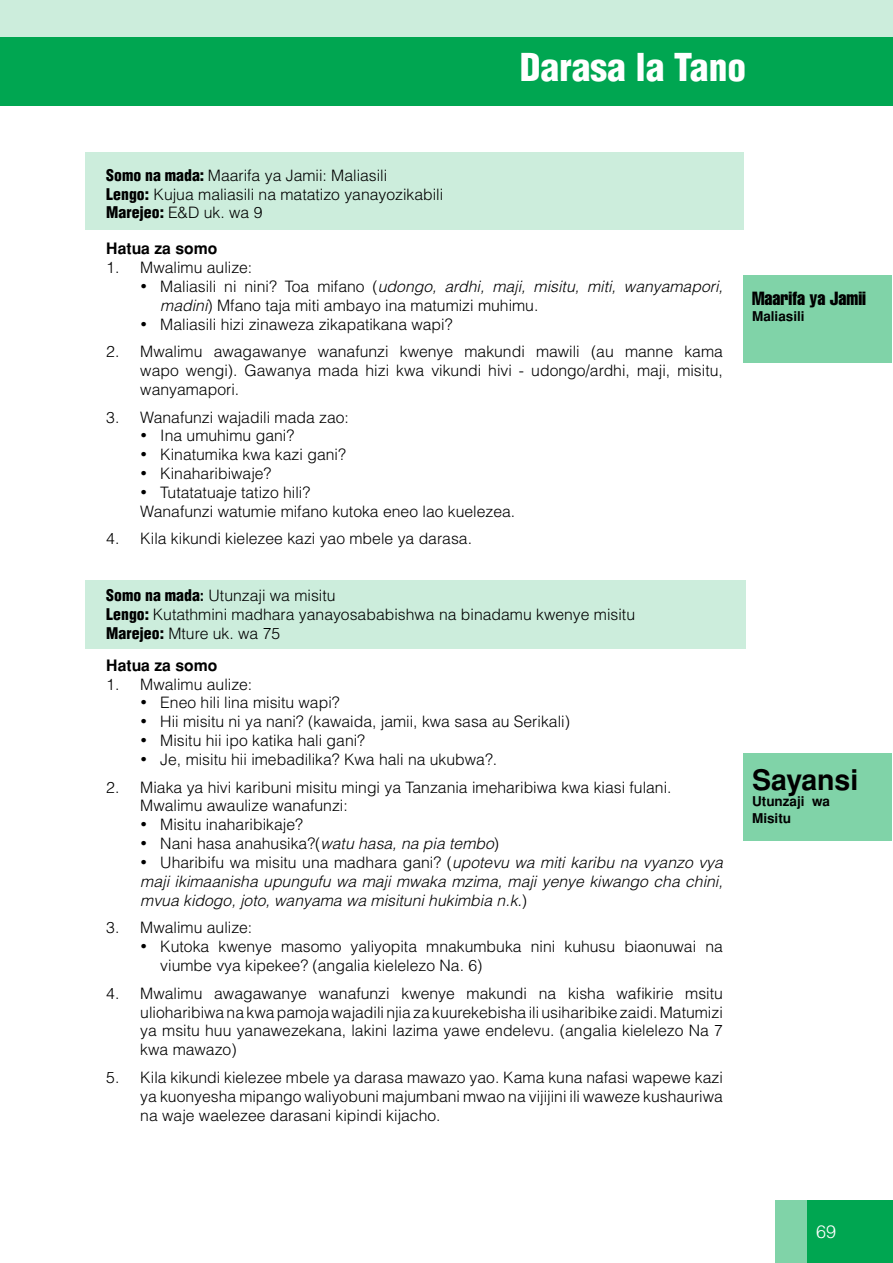
<style>
.page{position:relative;width:893px;height:1263px;background:#fff}
.page>*{position:absolute;margin:0;border:0;box-sizing:border-box;transform-origin:0 0}
.t1{font:900 condensed 37.5px "Helvetica";color:#fff}
.t2{font:700 28.5px "Helvetica";color:#000}
.t3{font:extra-condensed 18.75px "Helvetica";color:#000}
.t4{font:300 18px "Helvetica";color:#fff}
.t5{font:300 15.75px/18.9px "Helvetica";color:#000}
.t6{font:italic 300 15.75px/18.9px "Helvetica";color:#000;text-align:justify}
.t7{font:700 15.75px "Helvetica";color:#000}
.t8{font:700 13.5px/16.2px "Helvetica";color:#000}
.s1{font-weight:900;font-stretch:condensed}
.s2{font-style:italic}
.s3{font-weight:700;font-stretch:condensed}
.s4{font-style:normal}
</style>
<div class="page">
<div style="left:0;top:0;width:893px;height:69px;background:#cceddc"></div>
<div style="left:775px;top:1200px;width:85px;height:63px;background:#80d3a8"></div>
<div style="left:0;top:37px;width:893px;height:68px;background:#00a651"></div>
<div style="left:808px;top:1200px;width:85px;height:63px;background:#00a651"></div>
<div style="left:85px;top:152px;width:659px;height:77px;background:#cceddc"></div>
<div style="left:85px;top:580px;width:661px;height:69px;background:#cceddc"></div>
<div style="left:743px;top:275px;width:149px;height:87px;background:#80d3a8"></div>
<div style="left:743px;top:753px;width:149px;height:88px;background:#80d3a8"></div>
<h1 class="t1" style="left:520px;top:43px;width:228px">Darasa la Tano</h1>
<p class="t5" style="left:106px;top:165px;width:338px"><span class="s1">Somo na mada:</span> Maarifa ya Jamii: Maliasili<br><span class="s1">Lengo:</span> Kujua maliasili na matatizo yanayozikabili<br><span class="s1">Marejeo:</span> E&amp;D uk. wa 9</p>
<p class="t7" style="left:106px;top:240px;width:113px">Hatua za somo</p>
<p class="t5" style="left:106px;top:258px;width:148px">1. Mwalimu aulize:</p>
<p class="t5" style="left:160px;top:277px;width:564px;text-indent:-20px">• Maliasili ni nini? Toa mifano (<span class="s2">udongo, ardhi, maji, misitu, miti, wanyamapori, madini</span>) Mfano taja miti ambayo ina matumizi muhimu.</p>
<p class="t5" style="left:140px;top:314px;width:314px">• Maliasili hizi zinaweza zikapatikana wapi?</p>
<p class="t5" style="left:140px;top:342px;width:584px;text-align:justify;text-indent:-34px">2. Mwalimu awagawanye wanafunzi kwenye makundi mawili (au manne kama wapo wengi). Gawanya mada hizi kwa vikundi hivi - udongo/ardhi, maji, misitu, wanyamapori.</p>
<p class="t5" style="left:106px;top:407px;width:244px">3. Wanafunzi wajadili mada zao:</p>
<p class="t5" style="left:140px;top:426px;width:155px">• Ina umuhimu gani?</p>
<p class="t5" style="left:140px;top:445px;width:207px">• Kinatumika kwa kazi gani?</p>
<p class="t5" style="left:140px;top:464px;width:133px">• Kinaharibiwaje?</p>
<p class="t5" style="left:140px;top:483px;width:376px">• Tutatatuaje tatizo hili?<br>Wanafunzi watumie mifano kutoka eneo lao kuelezea.</p>
<p class="t5" style="left:106px;top:529px;width:367px">4. Kila kikundi kielezee kazi yao mbele ya darasa.</p>
<p class="t5" style="left:106px;top:586px;width:530px"><span class="s1">Somo na mada</span><span class="s3">:</span> Utunzaji wa misitu<br><span class="s1">Lengo:</span> Kutathmini madhara yanayosababishwa na binadamu kwenye misitu<br><span class="s1">Marejeo:</span> Mture uk. wa 75</p>
<p class="t7" style="left:106px;top:656px;width:113px">Hatua za somo</p>
<p class="t5" style="left:106px;top:674px;width:148px">1. Mwalimu aulize:</p>
<p class="t5" style="left:140px;top:693px;width:201px">• Eneo hili lina misitu wapi?</p>
<p class="t5" style="left:140px;top:712px;width:431px">• Hii misitu ni ya nani? (kawaida, jamii, kwa sasa au Serikali)</p>
<p class="t5" style="left:140px;top:731px;width:226px">• Misitu hii ipo katika hali gani?</p>
<p class="t5" style="left:140px;top:750px;width:358px">• Je, misitu hii imebadilika? Kwa hali na ukubwa?.</p>
<p class="t5" style="left:140px;top:777px;width:533px;text-indent:-34px">2. Miaka ya hivi karibuni misitu mingi ya Tanzania imeharibiwa kwa kiasi fulani.<br>Mwalimu awaulize wanafunzi:</p>
<p class="t5" style="left:140px;top:815px;width:164px">• Misitu inaharibikaje?</p>
<p class="t5" style="left:140px;top:834px;width:360px">• Nani hasa anahusika?(<span class="s2">watu hasa, na pia tembo</span>)</p>
<p class="t6" style="left:140px;top:853px;width:584px">• <span class="s4">Uharibifu wa misitu una madhara gani? (</span>upotevu wa miti karibu na vyanzo vya maji ikimaanisha upungufu wa maji mwaka mzima, maji yenye kiwango cha chini, mvua kidogo, joto, wanyama wa misituni hukimbia n.k.<span class="s4">)</span></p>
<p class="t5" style="left:106px;top:918px;width:148px">3. Mwalimu aulize:</p>
<p class="t5" style="left:160px;top:937px;width:564px;text-indent:-20px">• Kutoka kwenye masomo yaliyopita mnakumbuka nini kuhusu biaonuwai na viumbe vya kipekee? (angalia kielelezo Na. 6)</p>
<p class="t5" style="left:140px;top:983px;width:584px;text-align:justify;text-indent:-34px">4. Mwalimu awagawanye wanafunzi kwenye makundi na kisha wafikirie msitu ulioharibiwa na kwa pamoja wajadili njia za kuurekebisha ili usiharibike zaidi. Matumizi ya msitu huu yanawezekana, lakini lazima yawe endelevu. (angalia kielelezo Na 7 kwa mawazo)</p>
<p class="t5" style="left:140px;top:1067px;width:584px;text-align:justify;text-indent:-34px">5. Kila kikundi kielezee mbele ya darasa mawazo yao. Kama kuna nafasi wapewe kazi ya kuonyesha mipango waliyobuni majumbani mwao na vijijini ili waweze kushauriwa na waje waelezee darasani kipindi kijacho.</p>
<p class="t3" style="left:752px;top:286px;width:115px">Maarifa ya Jamii</p>
<p class="t8" style="left:752px;top:308px;width:54px">Maliasili</p>
<h2 class="t2" style="left:752px;top:763px;width:108px">Sayansi</h2>
<p class="t8" style="left:752px;top:793px;width:80px">Utunzaji wa<br>Misitu</p>
<p class="t4" style="left:816px;top:1221px;width:22px">69</p>
</div>
